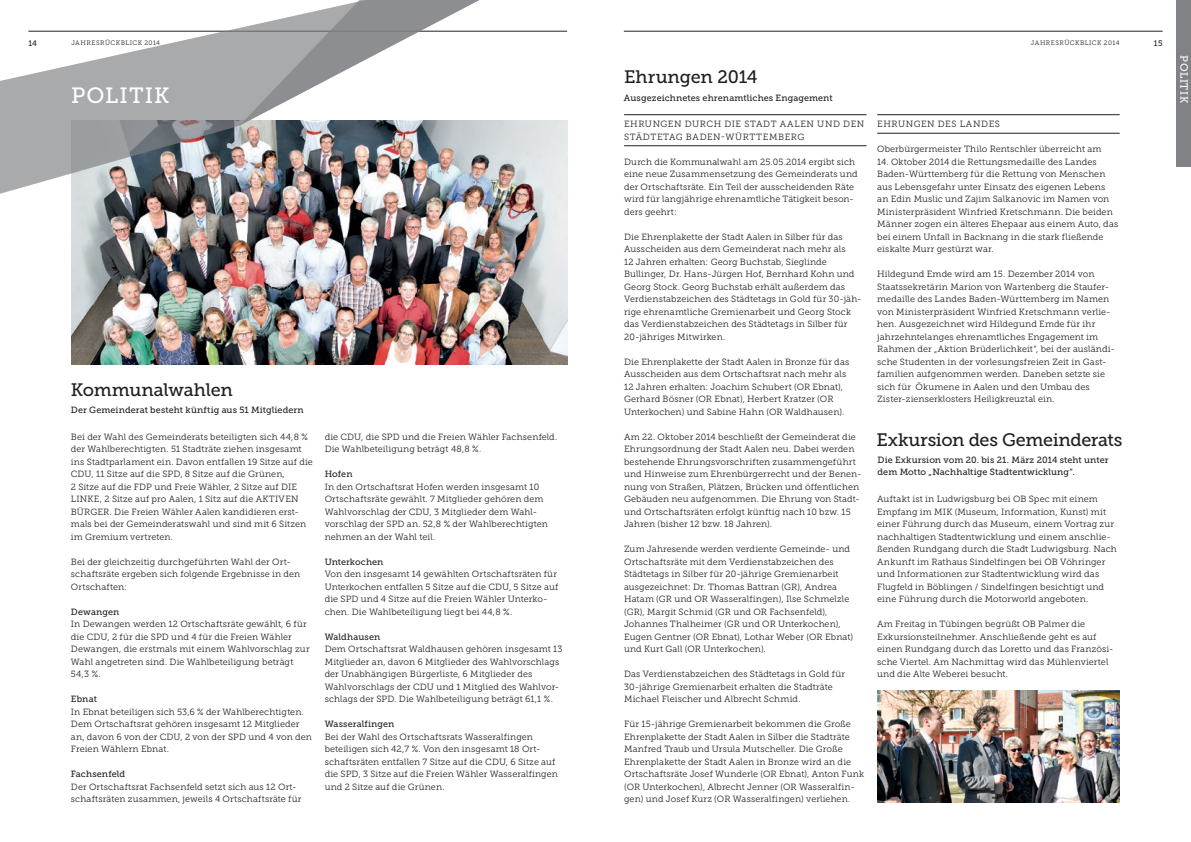
<style>
.page{position:relative;width:1191px;height:842px;background:#fff}
.page>*{position:absolute;margin:0;border:0;box-sizing:border-box;transform-origin:0 0}
.t1{font:22px "Museo Slab 500";letter-spacing:.05em;color:#fff}
.t2{font:18px "Museo Slab 500";letter-spacing:-.015em;color:#231f20}
.t3{font:10.5px "Museo Slab 500";letter-spacing:.06em;color:#fff}
.t4{font:9px/12.5px "Museo Slab 300";letter-spacing:.01em;color:#231f20}
.t5{font:9px/12.5px "Museo Slab 500";letter-spacing:.01em;color:#231f20}
.t6{font:9px/12.5px "Museo Slab 300";letter-spacing:.06em;color:#231f20}
.t7{font:9px "Museo Slab 300";letter-spacing:.065em;color:#231f20}
.t8{font:8px "Museo Slab 500";color:#231f20}
.t9{font:6.5px "Museo Slab 300";letter-spacing:.065em;color:#231f20}
</style>
<div class="page">
<hr style="left:624px;top:31px;width:538px;height:1px;background:#231f20">
<img style="left:71px;top:126px;width:496px;height:239px">
<img style="left:0;top:28px;width:563px;height:180px">
<svg style="left:239px;top:0;width:395px;height:126px"></svg>
<div style="left:1176px;top:0;width:15px;height:167px;background:#808285"></div>
<hr style="left:624px;top:115px;width:242px;height:1px;background:#231f20">
<hr style="left:624px;top:146px;width:242px;height:1px;background:#231f20">
<hr style="left:877px;top:115px;width:242px;height:1px;background:#231f20">
<hr style="left:877px;top:133px;width:242px;height:1px;background:#231f20">
<img style="left:877px;top:690px;width:242px;height:112px">
<p class="t9" style="left:71px;top:39px;width:90px">JAHRESRÜCKBLICK 2014</p>
<p class="t9" style="left:1030px;top:39px;width:90px">JAHRESRÜCKBLICK 2014</p>
<p class="t8" style="left:28px;top:38px;width:10px">14</p>
<p class="t8" style="left:1154px;top:38px;width:10px">15</p>
<h1 class="t1" style="left:71px;top:83px;width:100px">POLITIK</h1>
<h2 class="t2" style="left:71px;top:380px;width:163px">Kommunalwahlen</h2>
<p class="t4" style="left:71px;top:430px;width:243px">Bei der Wahl des Gemeinderats beteiligten sich 44,8 % der Wahlberechtigten. 51 Stadträte ziehen insgesamt ins Stadtparlament ein. Davon entfallen 19 Sitze auf die CDU, 11 Sitze auf die SPD, 8 Sitze auf die Grünen,<br>2 Sitze auf die FDP und Freie Wähler, 2 Sitze auf DIE LINKE, 2 Sitze auf pro Aalen, 1 Sitz auf die AKTIVEN BÜRGER. Die Freien Wähler Aalen kandidieren erst&shy;mals bei der Gemeinderatswahl und sind mit 6 Sitzen im Gremium vertreten.</p>
<p class="t4" style="left:71px;top:555px;width:231px">Bei der gleichzeitig durchgeführten Wahl der Ort&shy;schaftsräte ergeben sich folgende Ergebnisse in den<br>Ortschaften:</p>
<p class="t5" style="left:71px;top:605px;width:50px">Dewangen</p>
<p class="t4" style="left:71px;top:618px;width:240px">In Dewangen werden 12 Ortschaftsräte gewählt, 6 für die CDU, 2 für die SPD und 4 für die Freien Wähler Dewangen, die erstmals mit einem Wahlvorschlag zur Wahl angetreten sind. Die Wahlbeteiligung beträgt 54,3 %.</p>
<p class="t5" style="left:71px;top:693px;width:28px">Ebnat</p>
<p class="t4" style="left:71px;top:705px;width:242px">In Ebnat beteiligen sich 53,6 % der Wahlberechtigten.<br>Dem Ortschaftsrat gehören insgesamt 12 Mitglieder an, davon 6 von der CDU, 2 von der SPD und 4 von den Freien Wählern Ebnat.</p>
<p class="t5" style="left:71px;top:768px;width:56px">Fachsenfeld</p>
<p class="t4" style="left:71px;top:780px;width:232px">Der Ortschaftsrat Fachsenfeld setzt sich aus 12 Ort&shy;schaftsräten zusammen, jeweils 4 Ortschaftsräte für</p>
<p class="t5" style="left:71px;top:404px;width:234px">Der Gemeinderat besteht künftig aus 51 Mitgliedern</p>
<p class="t4" style="left:325px;top:430px;width:234px">die CDU, die SPD und die Freien Wähler Fachsenfeld.<br>Die Wahlbeteiligung beträgt 48,8 %.</p>
<p class="t5" style="left:325px;top:468px;width:29px">Hofen</p>
<p class="t4" style="left:325px;top:480px;width:225px">In den Ortschaftsrat Hofen werden insgesamt 10<br>Ortschaftsräte gewählt. 7 Mitglieder gehören dem Wahlvorschlag der CDU, 3 Mitglieder dem Wahl&shy;vorschlag der SPD an. 52,8 % der Wahlberechtigten nehmen an der Wahl teil.</p>
<p class="t5" style="left:325px;top:555px;width:60px">Unterkochen</p>
<p class="t4" style="left:325px;top:568px;width:235px">Von den insgesamt 14 gewählten Ortschaftsräten für Unterkochen entfallen 5 Sitze auf die CDU, 5 Sitze auf die SPD und 4 Sitze auf die Freien Wähler Unterko&shy;chen. Die Wahlbeteiligung liegt bei 44,8 %.</p>
<p class="t5" style="left:325px;top:630px;width:57px">Waldhausen</p>
<p class="t4" style="left:325px;top:643px;width:239px">Dem Ortschaftsrat Waldhausen gehören insgesamt 13<br>Mitglieder an, davon 6 Mitglieder des Wahlvorschlags der Unabhängigen Bürgerliste, 6 Mitglieder des Wahlvorschlags der CDU und 1 Mitglied des Wahlvor&shy;schlags der SPD. Die Wahlbeteiligung beträgt 61,1 %.</p>
<p class="t5" style="left:325px;top:718px;width:71px">Wasseralfingen</p>
<p class="t4" style="left:325px;top:730px;width:235px">Bei der Wahl des Ortschaftsrats Wasseralfingen beteiligen sich 42,7 %. Von den insgesamt 18 Ort&shy;schaftsräten entfallen 7 Sitze auf die CDU, 6 Sitze auf die SPD, 3 Sitze auf die Freien Wähler Wasseralfingen und 2 Sitze auf die Grünen.</p>
<h2 class="t2" style="left:624px;top:67px;width:135px">Ehrungen 2014</h2>
<p class="t5" style="left:624px;top:91px;width:210px">Ausgezeichnetes ehrenamtliches Engagement</p>
<p class="t6" style="left:624px;top:118px;width:242px">EHRUNGEN DURCH DIE STADT AALEN UND DEN<br>STÄDTETAG BADEN-WÜRTTEMBERG</p>
<p class="t4" style="left:624px;top:155px;width:235px">Durch die Kommunalwahl am 25.05.2014 ergibt sich eine neue Zusammensetzung des Gemeinderats und der Ortschaftsräte. Ein Teil der ausscheidenden Räte wird für langjährige ehrenamtliche Tätigkeit beson&shy;ders geehrt:</p>
<p class="t4" style="left:624px;top:230px;width:239px">Die Ehrenplakette der Stadt Aalen in Silber für das Ausscheiden aus dem Gemeinderat nach mehr als<br>12 Jahren erhalten: Georg Buchstab, Sieglinde Bullinger, Dr. Hans- Jürgen Hof, Bernhard Kohn und Georg Stock. Georg Buchstab erhält außerdem das Verdienstabzeichen des Städtetags in Gold für 30-jäh&shy;rige ehrenamtliche Gremienarbeit und Georg Stock das Verdienstabzeichen des Städtetags in Silber für 20-jähriges Mitwirken.</p>
<p class="t4" style="left:624px;top:355px;width:227px">Die Ehrenplakette der Stadt Aalen in Bronze für das Ausscheiden aus dem Ortschaftsrat nach mehr als 12 Jahren erhalten: Joachim Schubert (OR Ebnat), Gerhard Bösner (OR Ebnat), Herbert Kratzer (OR Unterkochen) und Sabine Hahn (OR Waldhausen).</p>
<p class="t4" style="left:624px;top:430px;width:239px">Am 22. Oktober 2014 beschließt der Gemeinderat die Ehrungsordnung der Stadt Aalen neu. Dabei werden bestehende Ehrungsvorschriften zusammengeführt und Hinweise zum Ehrenbürgerrecht und der Benen&shy;nung von Straßen, Plätzen, Brücken und öffentlichen Gebäuden neu aufgenommen. Die Ehrung von Stadt&shy;und Ortschaftsräten erfolgt künftig nach 10 bzw. 15<br>Jahren (bisher 12 bzw. 18 Jahren).</p>
<p class="t4" style="left:624px;top:543px;width:231px">Zum Jahresende werden verdiente Gemeinde- und Ortschaftsräte mit dem Verdienstabzeichen des Städtetags in Silber für 20-jährige Gremienarbeit ausgezeichnet: Dr. Thomas Battran (GR), Andrea Hatam (GR und OR Wasseralfingen), Ilse Schmelzle (GR), Margit Schmid (GR und OR Fachsenfeld), Johannes Thalheimer (GR und OR Unterkochen), Eugen Gentner (OR Ebnat), Lothar Weber (OR Ebnat) und Kurt Gall (OR Unterkochen).</p>
<p class="t4" style="left:624px;top:668px;width:222px">Das Verdienstabzeichen des Städtetags in Gold für<br>30-jährige Gremienarbeit erhalten die Stadträte<br>Michael Fleischer und Albrecht Schmid.</p>
<p class="t4" style="left:624px;top:718px;width:242px">Für 15-jährige Gremienarbeit bekommen die Große Ehrenplakette der Stadt Aalen in Silber die Stadträte Manfred Traub und Ursula Mutscheller. Die Große Ehrenplakette der Stadt Aalen in Bronze wird an die Ortschaftsräte Josef Wunderle (OR Ebnat), Anton Funk (OR Unterkochen), Albrecht Jenner (OR Wasseralfin&shy;gen) und Josef Kurz (OR Wasseralfingen) verliehen.</p>
<p class="t7" style="left:877px;top:119px;width:124px">EHRUNGEN DES LANDES</p>
<p class="t4" style="left:877px;top:143px;width:226px">Oberbürgermeister Thilo Rentschler überreicht am</p>
<p class="t4" style="left:877px;top:155px;width:243px">14. Oktober 2014 die Rettungsmedaille des Landes Baden-Württemberg für die Rettung von Menschen aus Lebensgefahr unter Einsatz des eigenen Lebens an Edin Muslic und Zajim Salkanovic im Namen von Ministerpräsident Winfried Kretschmann. Die beiden Männer zogen ein älteres Ehepaar aus einem Auto, das bei einem Unfall in Backnang in die stark fließende eiskalte Murr gestürzt war.</p>
<p class="t4" style="left:877px;top:268px;width:239px">Hildegund Emde wird am 15. Dezember 2014 von Staatssekretärin Marion von Wartenberg die Staufer&shy;medaille des Landes Baden-Württemberg im Namen von Ministerpräsident Winfried Kretschmann verlie&shy;hen. Ausgezeichnet wird Hildegund Emde für ihr jahrzehntelanges ehrenamtliches Engagement im Rahmen der „Aktion Brüderlichkeit“, bei der ausländi&shy;sche Studenten in der vorlesungsfreien Zeit in Gast&shy;familien aufgenommen werden. Daneben setzte sie sich für Ökumene in Aalen und den Umbau des Zister- zienserklosters Heiligkreuztal ein.</p>
<h2 class="t2" style="left:876px;top:430px;width:247px">Exkursion des Gemeinderats</h2>
<p class="t5" style="left:877px;top:454px;width:232px">Die Exkursion vom 20. bis 21. März 2014 steht unter dem Motto „Nachhaltige Stadtentwicklung“.</p>
<p class="t4" style="left:877px;top:493px;width:241px">Auftakt ist in Ludwigsburg bei OB Spec mit einem Empfang im MIK (Museum, Information, Kunst) mit einer Führung durch das Museum, einem Vortrag zur nachhaltigen Stadtentwicklung und einem anschlie&shy;ßenden Rundgang durch die Stadt Ludwigsburg. Nach Ankunft im Rathaus Sindelfingen bei OB Vöhringer und Informationen zur Stadtentwicklung wird das Flugfeld in Böblingen / Sindelfingen besichtigt und eine Führung durch die Motorworld angeboten.</p>
<p class="t4" style="left:877px;top:618px;width:238px">Am Freitag in Tübingen begrüßt OB Palmer die Exkursionsteilnehmer. Anschließende geht es auf einen Rundgang durch das Loretto und das Französi&shy;sche Viertel. Am Nachmittag wird das Mühlenviertel und die Alte Weberei besucht.</p>
<p class="t3" style="left:1190px;top:55px;width:49px;rotate:90deg">POLITIK</p>
</div>
